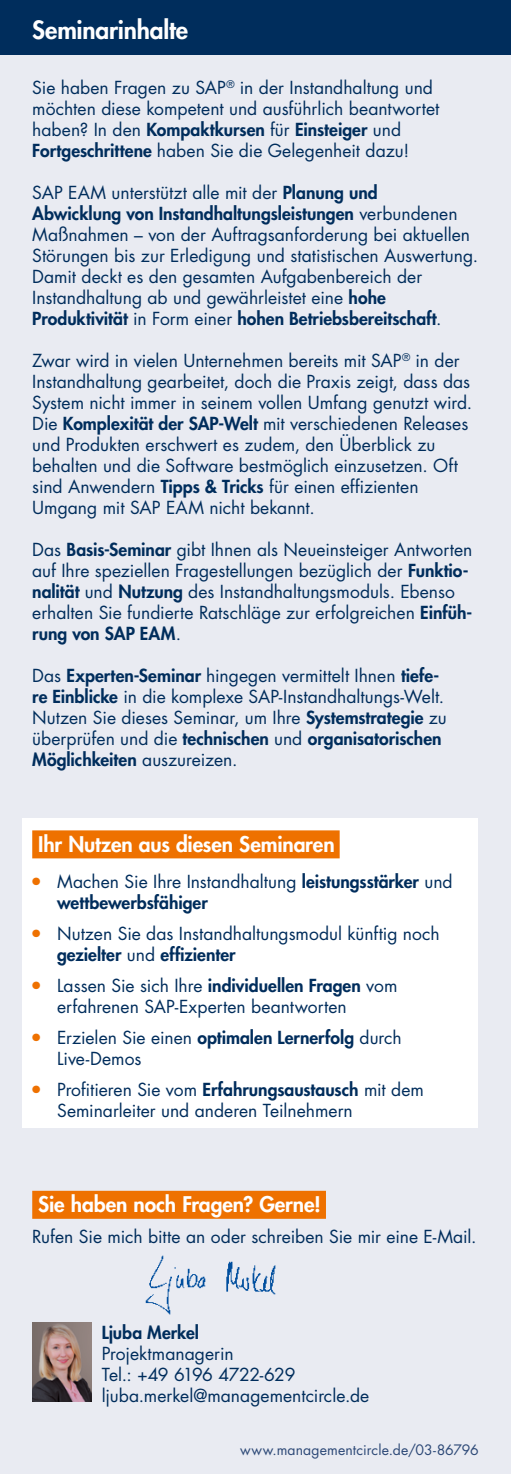
<style>
.page{position:relative;width:511px;height:1474px;background:#fff}
.page>*{position:absolute;margin:0;border:0;box-sizing:border-box;transform-origin:0 0}
.t1{font:800 24.5px "Futura Std";letter-spacing:-.01em;color:#fff}
.t2{font:800 21px "Futura Std";letter-spacing:-.005em;color:#fff}
.t3{font:17.5px/21px "Futura Std";color:#002d5c}
.t4{font:800 17.5px/21px "Futura Std";color:#002d5c}
.t5{font:14px "Futura Std";letter-spacing:.01em;color:#2d4977}
.s1{font-weight:800}
.s2{color:#ee7100}
.s3{font-weight:400}
</style>
<div class="page">
<div style="left:0;top:0;width:511px;height:1473px;background:#e9ebf2"></div>
<div style="left:0;top:0;width:511px;height:55px;background:#002d5c"></div>
<div style="left:22px;top:818px;width:456px;height:310px;background:#fff"></div>
<div style="left:32px;top:830px;width:308px;height:28px;background:#ee7100"></div>
<div style="left:32px;top:1190px;width:294px;height:28px;background:#ee7100"></div>
<img style="left:32px;top:1322px;width:60px;height:79px">
<img style="left:145px;top:1255px;width:131px;height:60px">
<h1 class="t1" style="left:32px;top:14px;width:157px">Seminarinhalte</h1>
<p class="t3" style="left:32px;top:77px;width:409px">Sie haben Fragen zu SAP<sup>®</sup> in der Instandhaltung und möchten diese kompetent und ausführlich beantwortet haben? In den <span class="s1">Kompaktkursen</span> für <span class="s1">Einsteiger</span> und <span class="s1">Fortgeschrittene</span> haben Sie die Gelegenheit dazu!</p>
<p class="t3" style="left:32px;top:182px;width:448px">SAP EAM unterstützt alle mit der <span class="s1">Planung und<br>Abwicklung von Instandhaltungsleistungen</span> verbundenen Maßnahmen – von der Auftragsanforderung bei aktuellen Störungen bis zur Erledigung und statistischen Auswertung.<br>Damit deckt es den gesamten Aufgabenbereich der Instandhaltung ab und gewährleistet eine <span class="s1">hohe Produktivität</span> in Form einer <span class="s1">hohen Betriebsbereitschaft</span>.</p>
<p class="t3" style="left:32px;top:350px;width:441px">Zwar wird in vielen Unternehmen bereits mit SAP<sup>®</sup> in der Instandhaltung gearbeitet, doch die Praxis zeigt, dass das System nicht immer in seinem vollen Umfang genutzt wird.<br>Die <span class="s1">Komplexität der SAP-Welt</span> mit verschiedenen Releases und Produkten erschwert es zudem, den Überblick zu behalten und die Software bestmöglich einzusetzen. Oft sind Anwendern <span class="s1">Tipps &amp; Tricks</span> für einen effizienten Umgang mit SAP EAM nicht bekannt.</p>
<p class="t3" style="left:32px;top:539px;width:442px">Das <span class="s1">Basis-Seminar</span> gibt Ihnen als Neueinsteiger Antworten auf Ihre speziellen Fragestellungen bezüglich der <span class="s1">Funktio&shy;nalität</span> und <span class="s1">Nutzung</span> des Instandhaltungsmoduls. Ebenso erhalten Sie fundierte Ratschläge zur erfolgreichen <span class="s1">Einfüh&shy;rung von SAP EAM</span>.</p>
<p class="t3" style="left:32px;top:665px;width:416px">Das <span class="s1">Experten-Seminar</span> hingegen vermittelt Ihnen <span class="s1">tiefe&shy;re Einblicke</span> in die komplexe SAP-Instandhaltungs-Welt.<br>Nutzen Sie dieses Seminar, um Ihre <span class="s1">Systemstrategie</span> zu überprüfen und die <span class="s1">technischen</span> und <span class="s1">organisatorischen Möglichkeiten</span> auszureizen.</p>
<p class="t2" style="left:38px;top:831px;width:298px">Ihr Nutzen aus diesen Seminaren</p>
<p class="t4" style="left:57px;top:870px;width:397px;text-indent:-25px"><span class="s2">●</span> <span class="s3">Machen Sie Ihre Instandhaltung</span> leistungsstärker <span class="s3">und </span>wettbewerbsfähiger</p>
<p class="t3" style="left:57px;top:923px;width:384px;text-indent:-25px"><span class="s2">●</span> Nutzen Sie das Instandhaltungsmodul künftig noch <span class="s1">gezielter</span> und <span class="s1">effizienter</span></p>
<p class="t3" style="left:57px;top:975px;width:342px;text-indent:-25px"><span class="s2">●</span> Lassen Sie sich Ihre <span class="s1">individuellen Fragen</span> vom erfahrenen SAP-Experten beantworten</p>
<p class="t3" style="left:57px;top:1026px;width:346px;text-indent:-25px"><span class="s2">●</span> Erzielen Sie einen <span class="s1">optimalen Lernerfolg</span> durch<br>Live-Demos</p>
<p class="t3" style="left:57px;top:1078px;width:368px;text-indent:-25px"><span class="s2">●</span> Profitieren Sie vom <span class="s1">Erfahrungsaustausch</span> mit dem<br>Seminarleiter und anderen Teilnehmern</p>
<p class="t2" style="left:38px;top:1191px;width:284px">Sie haben noch Fragen? Gerne!</p>
<p class="t3" style="left:32px;top:1226px;width:446px">Rufen Sie mich bitte an oder schreiben Sie mir eine E-Mail.</p>
<p class="t4" style="left:102px;top:1321px;width:99px">Ljuba Merkel</p>
<p class="t3" style="left:102px;top:1342px;width:269px">Projektmanagerin<br>Tel.: +49 6196 4722-629 ljuba.merkel@managementcircle.de</p>
<p class="t5" style="left:240px;top:1440px;width:240px">www.managementcircle.de/03-86796</p>
</div>
